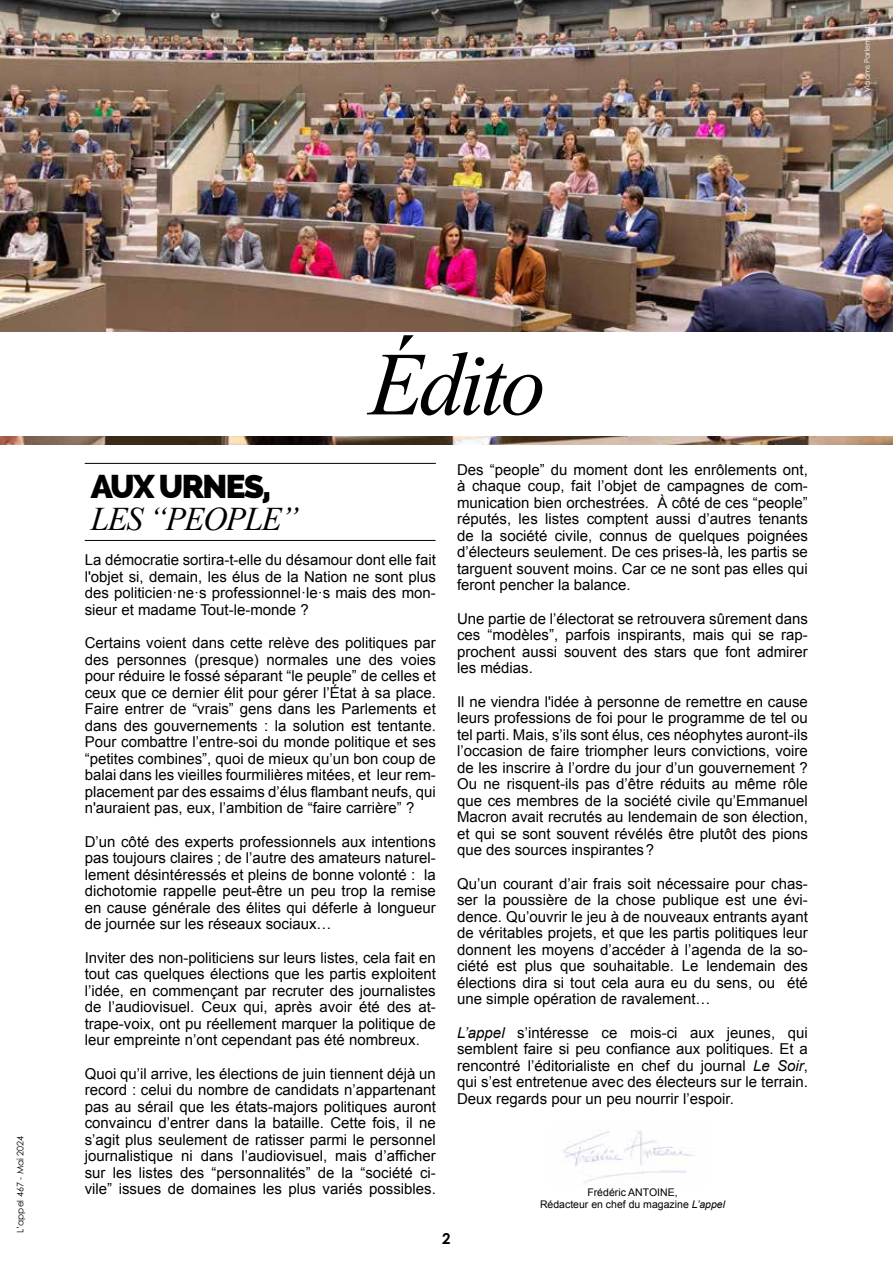
<style>
.page{position:relative;width:893px;height:1263px;background:#fff}
.page>*{position:absolute;margin:0;border:0;box-sizing:border-box;transform-origin:0 0}
.t1{font:italic 90px "Times New Roman";letter-spacing:-.05em;color:#000}
.t2{font:italic 33px "Times New Roman";letter-spacing:-.04em;color:#000}
.t3{font:800 33px "Raleway";letter-spacing:-.05em;color:#000}
.t4{font:15px/16.5px "Arial";color:#000;text-align:justify}
.t5{font:700 15px "Century Gothic Pro";color:#000}
.t6{font:10.5px/12px "Arial";color:#000;text-align:center}
.t7{font:9px "Century Gothic Pro";color:#000}
.t8{font:7.5px "Century Gothic Pro";color:#fff}
.s1{font-style:italic}
</style>
<div class="page">
<img style="left:0;top:0;width:893px;height:445px">
<div style="left:0;top:332px;width:893px;height:103px;background:#fff"></div>
<hr style="left:85px;top:540px;width:351px;height:1px;background:#000">
<hr style="left:85px;top:463px;width:351px;height:1px;background:#000">
<img style="left:563px;top:1131px;width:130px;height:52px">
<p class="t8" style="left:862px;top:100px;width:75px;rotate:-90deg">© Vlaams Parlement</p>
<p class="t7" style="left:15px;top:1233px;width:99px;rotate:-90deg">L’appel 467 - Mai 2024</p>
<h1 class="t1" style="left:369px;top:334px;width:179px">Édito</h1>
<h2 class="t3" style="left:91px;top:467px;width:182px">AUX URNES,</h2>
<h2 class="t2" style="left:91px;top:500px;width:210px">LES “PEOPLE”</h2>
<p class="t4" style="left:85px;top:552px;width:353px">La démocratie sortira-t-elle du désamour dont elle fait l'objet si, demain, les élus de la Nation ne sont plus des politicien·ne·s professionnel·le·s mais des mon&shy;sieur et madame Tout-le-monde ?</p>
<p class="t4" style="left:85px;top:635px;width:353px">Certains voient dans cette relève des politiques par des personnes (presque) normales une des voies pour réduire le fossé séparant “le peuple” de celles et ceux que ce dernier élit pour gérer l’État à sa place.<br>Faire entrer de “vrais” gens dans les Parlements et dans des gouvernements : la solution est tentante.<br>Pour combattre l’entre-soi du monde politique et ses “petites combines”, quoi de mieux qu’un bon coup de balai dans les vieilles fourmilières mitées, et leur rem&shy;placement par des essaims d’élus flambant neufs, qui n'auraient pas, eux, l’ambition de “faire carrière” ?</p>
<p class="t4" style="left:85px;top:833px;width:353px">D’un côté des experts professionnels aux intentions pas toujours claires ; de l’autre des amateurs naturel&shy;lement désintéressés et pleins de bonne volonté : la dichotomie rappelle peut-être un peu trop la remise en cause générale des élites qui déferle à longueur de journée sur les réseaux sociaux…</p>
<p class="t4" style="left:85px;top:949px;width:353px">Inviter des non-politiciens sur leurs listes, cela fait en tout cas quelques élections que les partis exploitent l’idée, en commençant par recruter des journalistes de l’audiovisuel. Ceux qui, après avoir été des at&shy;trape-voix, ont pu réellement marquer la politique de leur empreinte n’ont cependant pas été nombreux.</p>
<p class="t4" style="left:85px;top:1065px;width:353px">Quoi qu’il arrive, les élections de juin tiennent déjà un record : celui du nombre de candidats n’appartenant pas au sérail que les états-majors politiques auront convaincu d’entrer dans la bataille. Cette fois, il ne s’agit plus seulement de ratisser parmi le personnel journalistique ni dans l’audiovisuel, mais d’afficher sur les listes des “personnalités” de la “société ci&shy;vile” issues de domaines les plus variés possibles.</p>
<p class="t4" style="left:457px;top:461px;width:352px">Des “people” du moment dont les enrôlements ont, à chaque coup, fait l’objet de campagnes de com&shy;munication bien orchestrées. À côté de ces “people” réputés, les listes comptent aussi d’autres tenants de la société civile, connus de quelques poignées d’électeurs seulement. De ces prises-là, les partis se targuent souvent moins. Car ce ne sont pas elles qui feront pencher la balance.</p>
<p class="t4" style="left:457px;top:610px;width:352px">Une partie de l’électorat se retrouvera sûrement dans ces “modèles”, parfois inspirants, mais qui se rap&shy;prochent aussi souvent des stars que font admirer les médias.</p>
<p class="t4" style="left:457px;top:693px;width:352px">Il ne viendra l'idée à personne de remettre en cause leurs professions de foi pour le programme de tel ou tel parti. Mais, s’ils sont élus, ces néophytes auront-ils l’occasion de faire triompher leurs convictions, voire de les inscrire à l’ordre du jour d’un gouvernement ?<br>Ou ne risquent-ils pas d’être réduits au même rôle que ces membres de la société civile qu’Emmanuel Macron avait recrutés au lendemain de son élection, et qui se sont souvent révélés être plutôt des pions que des sources inspirantes?</p>
<p class="t4" style="left:457px;top:875px;width:352px">Qu’un courant d’air frais soit nécessaire pour chas&shy;ser la poussière de la chose publique est une évi&shy;dence. Qu’ouvrir le jeu à de nouveaux entrants ayant de véritables projets, et que les partis politiques leur donnent les moyens d’accéder à l’agenda de la so&shy;ciété est plus que souhaitable. Le lendemain des élections dira si tout cela aura eu du sens, ou été une simple opération de ravalement…</p>
<p class="t4" style="left:457px;top:1024px;width:352px"><span class="s1">L’appel</span> s’intéresse ce mois-ci aux jeunes, qui semblent faire si peu confiance aux politiques. Et a rencontré l’éditorialiste en chef du journal <span class="s1">Le Soir</span>, qui s’est entretenue avec des électeurs sur le terrain.<br>Deux regards pour un peu nourrir l’espoir.</p>
<p class="t6" style="left:540px;top:1186px;width:187px">Frédéric ANTOINE,<br>Rédacteur en chef du magazine <span class="s1">L’appel</span></p>
<p class="t5" style="left:442px;top:1229px;width:10px">2</p>
</div>
